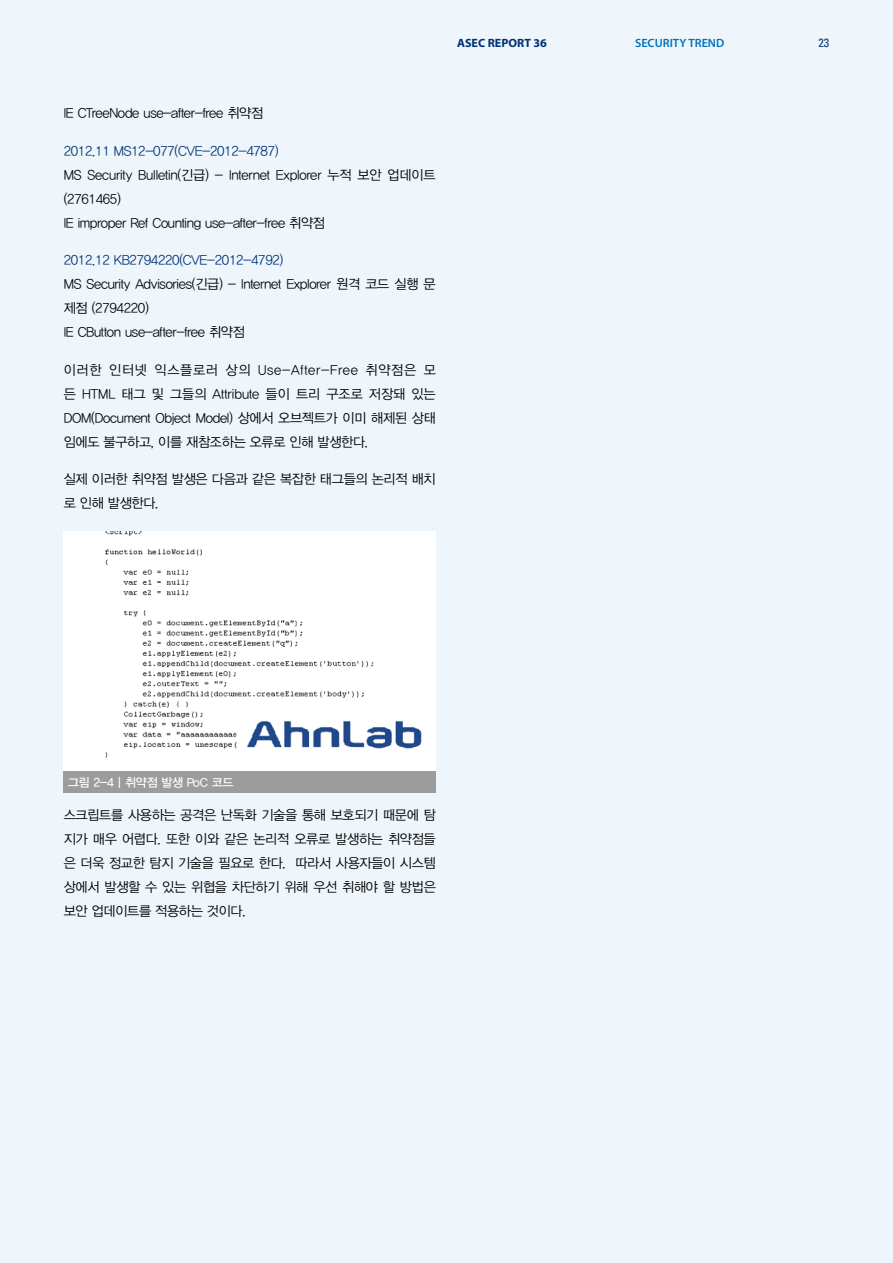
<style>
.page{position:relative;width:893px;height:1263px;background:#eef6fb}
.page>*{position:absolute;margin:0;border:0;box-sizing:border-box;transform-origin:0 0}
.t1{font:13.5px/24px "YDIYGO320";letter-spacing:-.025em;color:#000}
.t2{font:13.5px "YDIYGO320";letter-spacing:-.025em;color:#003275}
.t3{font:12px "YDIYGO330";letter-spacing:-.025em;color:#fff}
.t4{font:600 12px "Myriad Pro";color:#0071bc}
.t5{font:700 12px "Myriad Pro";color:#003275}
.t6{font:condensed 12px "Univers";color:#003275}
</style>
<div class="page">
<img style="left:64px;top:532px;width:372px;height:239px">
<div style="left:64px;top:771px;width:372px;height:21px;background:#9c9c9c"></div>
<p class="t5" style="left:457px;top:35px;width:91px">ASEC REPORT 36</p>
<p class="t4" style="left:635px;top:35px;width:91px">SECURITY TREND</p>
<p class="t6" style="left:818px;top:35px;width:12px">23</p>
<p class="t1" style="left:64px;top:101px;width:201px">IE CTreeNode use-after-free 취약점</p>
<p class="t2" style="left:64px;top:143px;width:216px">2012.11 MS12-077(CVE-2012-4787)</p>
<p class="t1" style="left:64px;top:163px;width:373px">MS Security Bulletin(긴급) - Internet Explorer 누적 보안 업데이트 (2761465)<br>IE improper Ref Counting use-after-free 취약점</p>
<p class="t2" style="left:64px;top:253px;width:221px">2012.12 KB2794220(CVE-2012-4792)</p>
<p class="t1" style="left:64px;top:272px;width:374px">MS Security Advisories(긴급) - Internet Explorer 원격 코드 실행 문 제점 (2794220)<br>IE CButton use-after-free 취약점</p>
<p class="t1" style="left:64px;top:358px;width:374px;text-align:justify">이러한 인터넷 익스플로러 상의 Use-After-Free 취약점은 모 든 HTML 태그 및 그들의 Attribute 들이 트리 구조로 저장돼 있는 DOM(Document Object Model) 상에서 오브젝트가 이미 해제된 상태 임에도 불구하고, 이를 재참조하는 오류로 인해 발생한다.</p>
<p class="t1" style="left:64px;top:467px;width:374px">실제 이러한 취약점 발생은 다음과 같은 복잡한 태그들의 논리적 배치 로 인해 발생한다.</p>
<p class="t3" style="left:68px;top:775px;width:167px">그림 2-4 | 취약점 발생 PoC 코드</p>
<p class="t1" style="left:64px;top:803px;width:374px;text-align:justify">스크립트를 사용하는 공격은 난독화 기술을 통해 보호되기 때문에 탐 지가 매우 어렵다. 또한 이와 같은 논리적 오류로 발생하는 취약점들 은 더욱 정교한 탐지 기술을 필요로 한다. 따라서 사용자들이 시스템 상에서 발생할 수 있는 위협을 차단하기 위해 우선 취해야 할 방법은 보안 업데이트를 적용하는 것이다.</p>
</div>
